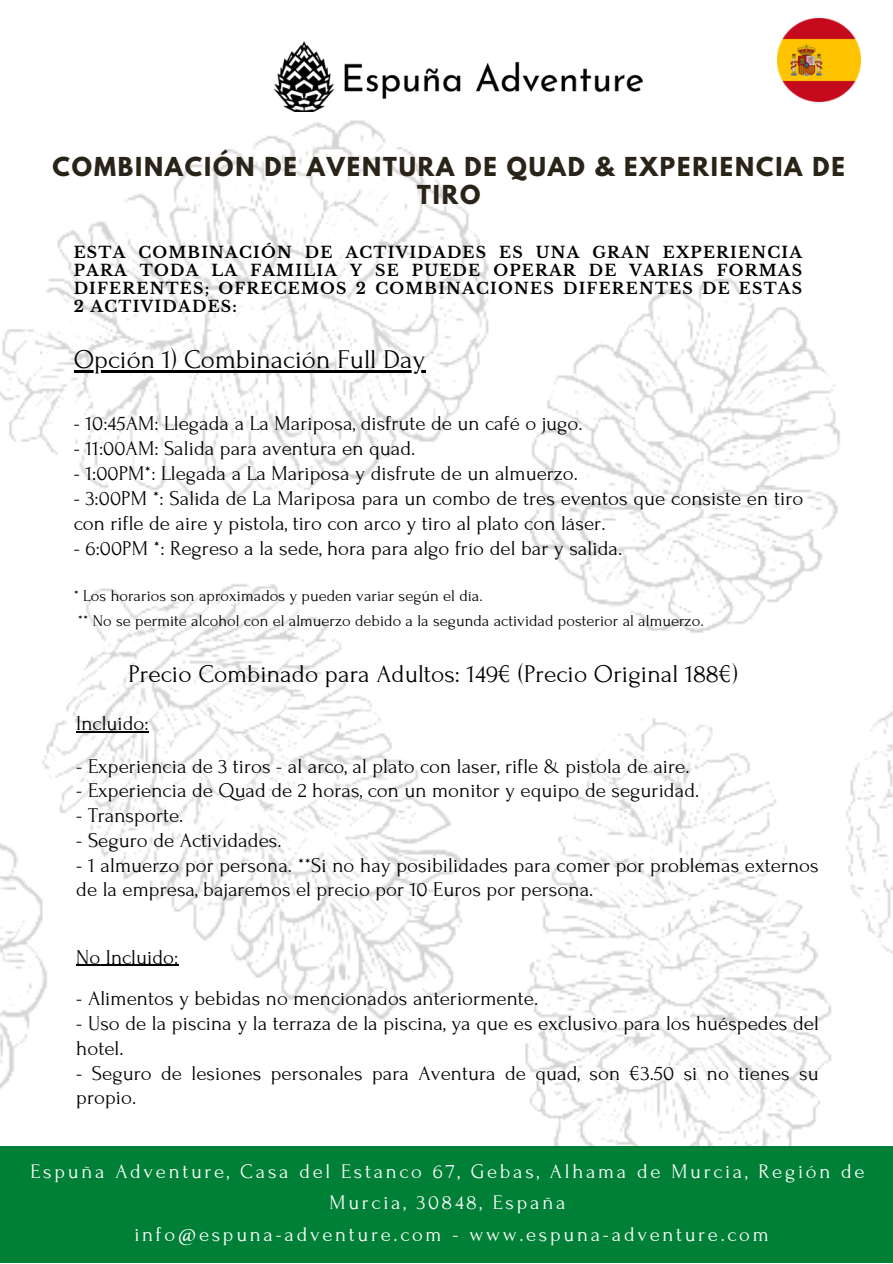
<style>
.page{position:relative;width:893px;height:1264px;background:#fff}
.page>*{position:absolute;margin:0;border:0;box-sizing:border-box;transform-origin:0 0}
.t1{font:27px "Forum";color:#000}
.t2{font:25.5px "Forum";color:#000}
.t3{font:700 23.1px/28px "League Spartan";letter-spacing:.08em;color:#292318;text-align:center}
.t4{font:21px/24.8px "Forum";color:#000}
.t5{font:20.7px/31.5px "Forum";letter-spacing:.13em;color:#fff;text-align:center}
.t6{font:16.5px "Forum";color:#000}
.t7{font:700 15.6px/18px "Libre Baskerville";letter-spacing:.08em;color:#000;text-align:justify}
</style>
<div class="page">
<img style="left:0;top:41px;width:892px;height:1105px">
<div style="left:0;top:1146px;width:892px;height:116px;background:#008037"></div>
<hr style="left:74px;top:370px;width:351px;height:3px;background:#000">
<img style="left:263px;top:42px;width:379px;height:69px">
<hr style="left:76px;top:731px;width:73px;height:1px;background:#000">
<hr style="left:76px;top:964px;width:102px;height:2px;background:#000">
<img style="left:777px;top:18px;width:83px;height:83px">
<p class="t3" style="left:53px;top:156px;width:793px">COMBINACIÓN DE AVENTURA DE QUAD &amp; EXPERIENCIA DE<br>TIRO</p>
<p class="t7" style="left:74px;top:243px;width:730px">ESTA COMBINACIÓN DE ACTIVIDADES ES UNA GRAN EXPERIENCIA PARA TODA LA FAMILIA Y SE PUEDE OPERAR DE VARIAS FORMAS DIFERENTES; OFRECEMOS 2 COMBINACIONES DIFERENTES DE ESTAS 2 ACTIVIDADES:</p>
<p class="t1" style="left:74px;top:345px;width:353px">Opción 1) Combinación Full Day</p>
<p class="t4" style="left:74px;top:411px;width:510px">- 10:45AM: Llegada a La Mariposa, disfrute de un café o jugo.</p>
<p class="t4" style="left:74px;top:436px;width:343px">- 11:00AM: Salida para aventura en quad.</p>
<p class="t4" style="left:74px;top:461px;width:506px">- 1:00PM*: Llegada a La Mariposa y disfrute de un almuerzo.</p>
<p class="t4" style="left:74px;top:486px;width:731px">- 3:00PM *: Salida de La Mariposa para un combo de tres eventos que consiste en tiro con rifle de aire y pistola, tiro con arco y tiro al plato con láser.</p>
<p class="t4" style="left:74px;top:536px;width:550px">- 6:00PM *: Regreso a la sede, hora para algo frío del bar y salida.</p>
<p class="t6" style="left:74px;top:587px;width:410px">* Los horarios son aproximados y pueden variar según el día.</p>
<p class="t6" style="left:78px;top:612px;width:627px">** No se permite alcohol con el almuerzo debido a la segunda actividad posterior al almuerzo.</p>
<p class="t2" style="left:128px;top:659px;width:611px">Precio Combinado para Adultos: 149€ (Precio Original 188€)</p>
<p class="t4" style="left:76px;top:711px;width:74px">Incluido:</p>
<p class="t4" style="left:76px;top:753px;width:615px">- Experiencia de 3 tiros - al arco, al plato con laser, rifle &amp; pistola de aire.</p>
<p class="t4" style="left:76px;top:803px;width:109px">- Transporte.</p>
<p class="t4" style="left:76px;top:778px;width:624px">- Experiencia de Quad de 2 horas, con un monitor y equipo de seguridad.</p>
<p class="t4" style="left:76px;top:828px;width:207px">- Seguro de Actividades.</p>
<p class="t4" style="left:76px;top:852px;width:744px">- 1 almuerzo por persona. **Si no hay posibilidades para comer por problemas externos de la empresa, bajaremos el precio por 10 Euros por persona.</p>
<p class="t4" style="left:76px;top:945px;width:104px">No Incluido:</p>
<p class="t4" style="left:76px;top:986px;width:463px">- Alimentos y bebidas no mencionados anteriormente.</p>
<p class="t4" style="left:76px;top:1011px;width:744px">- Uso de la piscina y la terraza de la piscina, ya que es exclusivo para los huéspedes del hotel.</p>
<p class="t4" style="left:76px;top:1060px;width:744px">- Seguro de lesiones personales para Aventura de quad, son €3.50 si no tienes su propio.</p>
<p class="t5" style="left:31px;top:1155px;width:835px">Espuña Adventure, Casa del Estanco 67, Gebas, Alhama de Murcia, Región de<br>Murcia, 30848, España</p>
<p class="t5" style="left:134px;top:1218px;width:636px">info@espuna-adventure.com - www.espuna-adventure.com</p>
</div>
